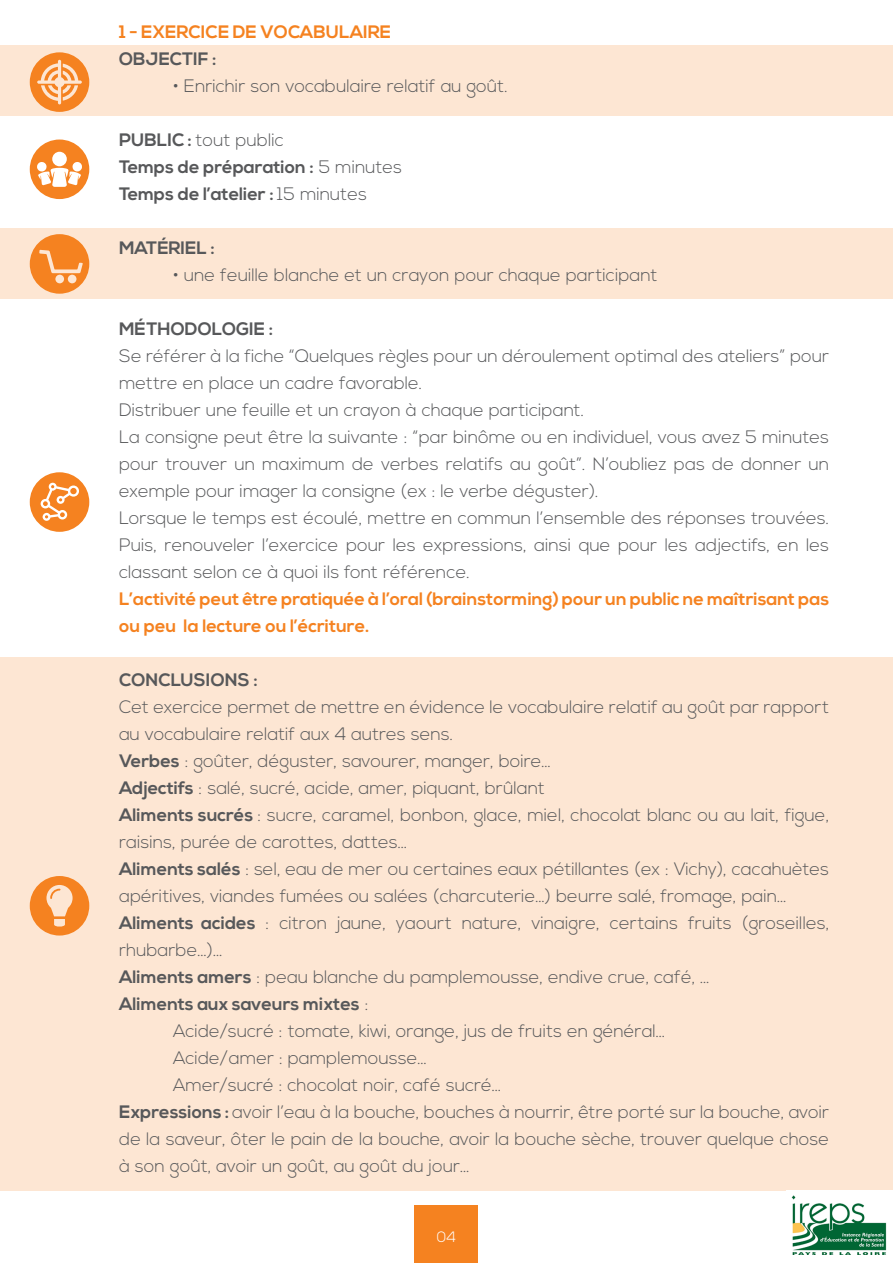
<style>
.page{position:relative;width:893px;height:1263px;background:#fff}
.page>*{position:absolute;margin:0;border:0;box-sizing:border-box;transform-origin:0 0}
.t1{font:300 18px/27px "Nexa";color:#57585a}
.t2{font:700 18px/27px "Nexa";color:#f58220}
.t3{font:700 18px "Nexa";color:#57585a}
.t4{font:300 15px "Nexa";color:#fff}
.s1{font-weight:700}
.s2{font-weight:300}
</style>
<div class="page">
<div style="left:0;top:45px;width:893px;height:71px;background:#fde6d3"></div>
<div style="left:0;top:228px;width:893px;height:71px;background:#fde6d3"></div>
<div style="left:0;top:657px;width:893px;height:534px;background:#fde6d3"></div>
<div style="left:415px;top:1205px;width:63px;height:58px;background:#f58220"></div>
<svg style="left:30px;top:140px;width:59px;height:59px"></svg>
<svg style="left:30px;top:234px;width:59px;height:60px"></svg>
<svg style="left:30px;top:472px;width:59px;height:60px"></svg>
<svg style="left:30px;top:52px;width:59px;height:60px"></svg>
<svg style="left:30px;top:876px;width:59px;height:59px"></svg>
<img style="left:791px;top:1195px;width:96px;height:60px">
<p class="t2" style="left:119px;top:19px;width:274px">1 - EXERCICE DE VOCABULAIRE</p>
<p class="t3" style="left:119px;top:48px;width:99px">OBJECTIF :</p>
<p class="t1" style="left:173px;top:73px;width:336px">• Enrichir son vocabulaire relatif au goût.</p>
<p class="t1" style="left:119px;top:127px;width:166px"><span class="s1">PUBLIC :</span> tout public</p>
<p class="t3" style="left:119px;top:156px;width:285px">Temps de préparation : <span class="s2">5 minutes</span></p>
<p class="t3" style="left:119px;top:183px;width:249px">Temps de l’atelier : <span class="s2">15 minutes</span></p>
<p class="t3" style="left:119px;top:237px;width:97px">MATÉRIEL :</p>
<p class="t1" style="left:173px;top:262px;width:486px">• une feuille blanche et un crayon pour chaque participant</p>
<p class="t3" style="left:119px;top:318px;width:155px">MÉTHODOLOGIE :</p>
<p class="t1" style="left:119px;top:343px;width:712px">Se référer à la fiche “Quelques règles pour un déroulement optimal des ateliers” pour mettre en place un cadre favorable.</p>
<p class="t1" style="left:119px;top:397px;width:467px">Distribuer une feuille et un crayon à chaque participant.</p>
<p class="t1" style="left:119px;top:424px;width:712px;text-align:justify">La consigne peut être la suivante : “par binôme ou en individuel, vous avez 5 minutes pour trouver un maximum de verbes relatifs au goût”. N’oubliez pas de donner un exemple pour imager la consigne (ex : le verbe déguster).</p>
<p class="t1" style="left:119px;top:505px;width:712px;text-align:justify">Lorsque le temps est écoulé, mettre en commun l’ensemble des réponses trouvées.<br>Puis, renouveler l’exercice pour les expressions, ainsi que pour les adjectifs, en les classant selon ce à quoi ils font référence.</p>
<p class="t2" style="left:119px;top:586px;width:712px">L’activité peut être pratiquée à l’oral (brainstorming) pour un public ne maîtrisant pas ou peu la lecture ou l’écriture.</p>
<p class="t3" style="left:119px;top:669px;width:140px">CONCLUSIONS :</p>
<p class="t1" style="left:119px;top:694px;width:712px">Cet exercice permet de mettre en évidence le vocabulaire relatif au goût par rapport au vocabulaire relatif aux 4 autres sens.</p>
<p class="t1" style="left:119px;top:748px;width:434px"><span class="s1">Verbes</span> : goûter, déguster, savourer, manger, boire…</p>
<p class="t1" style="left:119px;top:775px;width:427px"><span class="s1">Adjectifs</span> : salé, sucré, acide, amer, piquant, brûlant</p>
<p class="t1" style="left:119px;top:802px;width:712px"><span class="s1">Aliments sucrés</span> : sucre, caramel, bonbon, glace, miel, chocolat blanc ou au lait, figue, raisins, purée de carottes, dattes…</p>
<p class="t1" style="left:119px;top:856px;width:712px"><span class="s1">Aliments salés</span> : sel, eau de mer ou certaines eaux pétillantes (ex : Vichy), cacahuètes apéritives, viandes fumées ou salées (charcuterie…) beurre salé, fromage, pain…</p>
<p class="t1" style="left:119px;top:910px;width:712px"><span class="s1">Aliments acides</span> : citron jaune, yaourt nature, vinaigre, certains fruits (groseilles, rhubarbe…)…</p>
<p class="t1" style="left:119px;top:964px;width:592px"><span class="s1">Aliments amers</span> : peau blanche du pamplemousse, endive crue, café, …</p>
<p class="t3" style="left:119px;top:993px;width:251px">Aliments aux saveurs mixtes <span class="s2">:</span></p>
<p class="t1" style="left:173px;top:1018px;width:494px">Acide/sucré : tomate, kiwi, orange, jus de fruits en général…</p>
<p class="t1" style="left:173px;top:1045px;width:255px">Acide/amer : pamplemousse…</p>
<p class="t1" style="left:173px;top:1072px;width:330px">Amer/sucré : chocolat noir, café sucré…</p>
<p class="t1" style="left:119px;top:1099px;width:712px;text-align:justify"><span class="s1">Expressions :</span> avoir l’eau à la bouche, bouches à nourrir, être porté sur la bouche, avoir de la saveur, ôter le pain de la bouche, avoir la bouche sèche, trouver quelque chose à son goût, avoir un goût, au goût du jour…</p>
<p class="t4" style="left:437px;top:1228px;width:21px">04</p>
</div>
